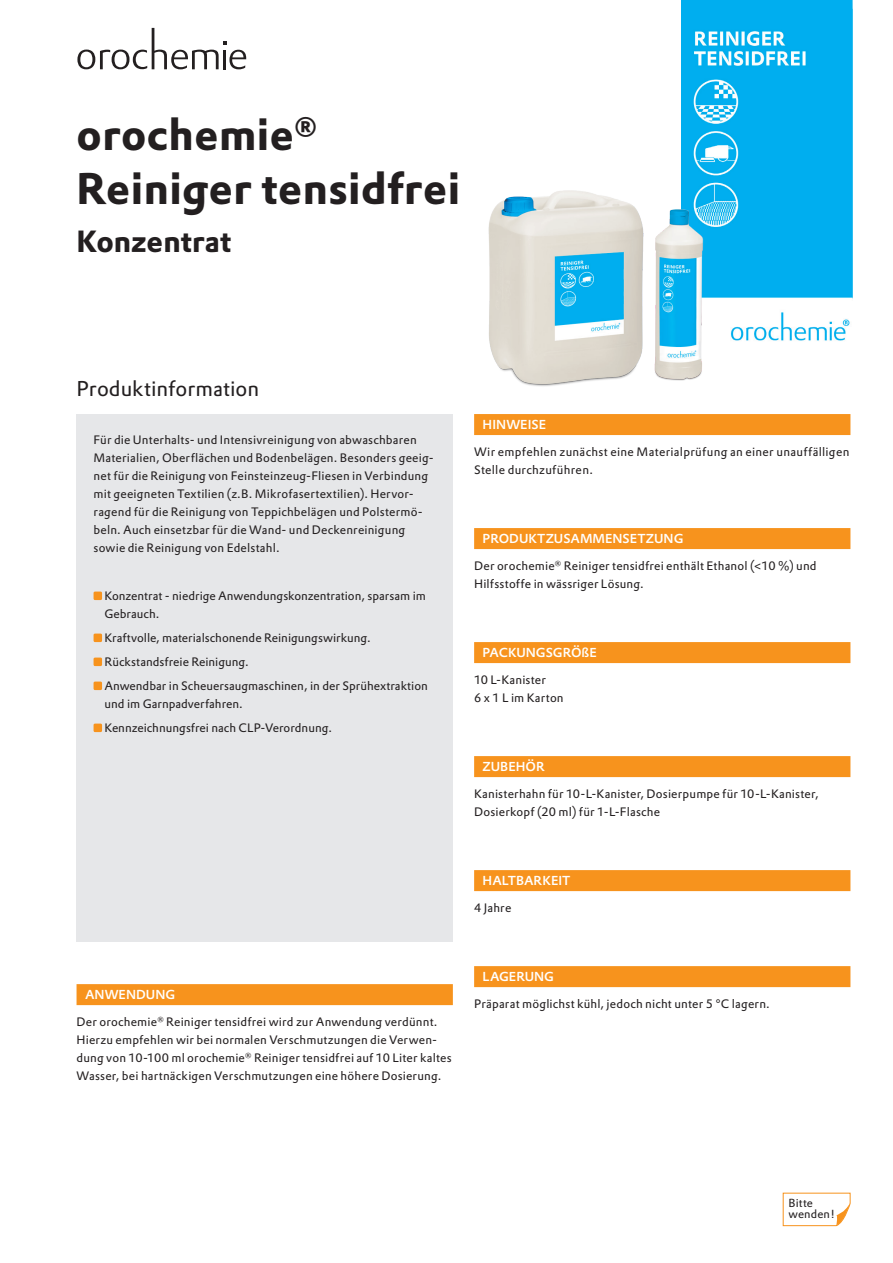
<style>
.page{position:relative;width:893px;height:1263px;background:#fff}
.page>*{position:absolute;margin:0;border:0;box-sizing:border-box;transform-origin:0 0}
._01-Produktname{font:700 43.5px "DTL Prokyon TPRO";letter-spacing:.01em;color:#231f20}
._02-Konzentration{font:700 30px "DTL Prokyon TPRO";color:#231f20}
._03-Overline{font:21px "DTL Prokyon TPRO";color:#231f20}
._06-Headline_farbig{font:500 12.75px "DTL Prokyon TPRO";color:#fff}
._04-Copy{font:12px/18px "DTL Prokyon TPRO";letter-spacing:.015em;color:#231f20}
._05-Bullets{font:12px/18px "DTL Prokyon TPRO";color:#231f20}
.t1{font:11.55px/11.4px "DTL Prokyon TPRO";letter-spacing:.01em;color:#231f20}
</style>
<div class="page">
<svg style="left:77px;top:28px;width:169px;height:41px"></svg>
<svg style="left:782px;top:1192px;width:69px;height:34px"></svg>
<div style="left:77px;top:984px;width:376px;height:21px;background:#f7931d"></div>
<div style="left:474px;top:414px;width:376px;height:21px;background:#f7931d"></div>
<div style="left:474px;top:528px;width:376px;height:21px;background:#f7931d"></div>
<div style="left:474px;top:642px;width:376px;height:21px;background:#f7931d"></div>
<div style="left:474px;top:756px;width:376px;height:21px;background:#f7931d"></div>
<div style="left:474px;top:870px;width:376px;height:21px;background:#f7931d"></div>
<div style="left:474px;top:966px;width:376px;height:21px;background:#f7931d"></div>
<div style="left:77px;top:414px;width:376px;height:527px;background:#e6e7e9"></div>
<div style="left:94px;top:591px;width:8px;height:9px;background:#f7931d;border-radius:2px"></div>
<div style="left:94px;top:633px;width:8px;height:9px;background:#f7931d;border-radius:2px"></div>
<div style="left:94px;top:657px;width:8px;height:9px;background:#f7931d;border-radius:2px"></div>
<div style="left:94px;top:681px;width:8px;height:9px;background:#f7931d;border-radius:2px"></div>
<div style="left:94px;top:723px;width:8px;height:9px;background:#f7931d;border-radius:2px"></div>
<img style="left:682px;top:0;width:170px;height:341px">
<img style="left:488px;top:170px;width:234px;height:216px">
<p class="_01-Produktname" style="left:77px;top:106px;width:242px">orochemie<sup>®</sup></p>
<p class="_01-Produktname" style="left:77px;top:160px;width:385px">Reiniger tensidfrei</p>
<p class="_02-Konzentration" style="left:77px;top:221px;width:156px">Konzentrat</p>
<p class="_03-Overline" style="left:77px;top:375px;width:184px">Produktinformation</p>
<p class="_04-Copy" style="left:94px;top:431px;width:342px">Für die Unterhalts- und Intensivreinigung von abwaschbaren Materialien, Oberflächen und Bodenbelägen. Besonders geeig&shy;net für die Reinigung von Feinsteinzeug-Fliesen in Verbindung mit geeigneten Textilien (z.B. Mikrofasertextilien). Hervor&shy;ragend für die Reinigung von Teppichbelägen und Polstermö&shy;beln. Auch einsetzbar für die Wand- und Deckenreinigung sowie die Reinigung von Edelstahl.</p>
<p class="_05-Bullets" style="left:104px;top:587px;width:323px">Konzentrat - niedrige Anwendungskonzentration, sparsam im<br>Gebrauch.</p>
<p class="_05-Bullets" style="left:104px;top:629px;width:268px">Kraftvolle, materialschonende Reinigungswirkung.</p>
<p class="_05-Bullets" style="left:104px;top:653px;width:146px">Rückstandsfreie Reinigung.</p>
<p class="_05-Bullets" style="left:104px;top:677px;width:325px">Anwendbar in Scheuersaugmaschinen, in der Sprühextraktion und im Garnpadverfahren.</p>
<p class="_05-Bullets" style="left:104px;top:719px;width:229px">Kennzeichnungsfrei nach CLP-Verordnung.</p>
<p class="_06-Headline_farbig" style="left:85px;top:986px;width:92px">ANWENDUNG</p>
<p class="_04-Copy" style="left:77px;top:1013px;width:377px">Der orochemie<sup>®</sup> Reiniger tensidfrei wird zur Anwendung verdünnt.<br>Hierzu empfehlen wir bei normalen Verschmutzungen die Verwen&shy;dung von 10-100 ml orochemie<sup>®</sup> Reiniger tensidfrei auf 10 Liter kaltes Wasser, bei hartnäckigen Verschmutzungen eine höhere Dosierung.</p>
<p class="_06-Headline_farbig" style="left:483px;top:416px;width:65px">HINWEISE</p>
<p class="_04-Copy" style="left:474px;top:443px;width:377px">Wir empfehlen zunächst eine Materialprüfung an einer unauffälligen<br>Stelle durchzuführen.</p>
<p class="_06-Headline_farbig" style="left:483px;top:530px;width:202px">PRODUKTZUSAMMENSETZUNG</p>
<p class="_04-Copy" style="left:474px;top:557px;width:344px">Der orochemie<sup>®</sup> Reiniger tensidfrei enthält Ethanol (&lt;10 %) und</p>
<p class="_04-Copy" style="left:474px;top:575px;width:171px">Hilfsstoffe in wässriger Lösung.</p>
<p class="_06-Headline_farbig" style="left:483px;top:644px;width:116px">PACKUNGSGRÖßE</p>
<p class="_04-Copy" style="left:474px;top:671px;width:73px">10 L-Kanister</p>
<p class="_04-Copy" style="left:474px;top:689px;width:91px">6 x 1 L im Karton</p>
<p class="_06-Headline_farbig" style="left:483px;top:758px;width:64px">ZUBEHÖR</p>
<p class="_04-Copy" style="left:474px;top:785px;width:346px">Kanisterhahn für 10-L-Kanister, Dosierpumpe für 10-L-Kanister,</p>
<p class="_04-Copy" style="left:474px;top:803px;width:187px">Dosierkopf (20 ml) für 1-L-Flasche</p>
<p class="_06-Headline_farbig" style="left:483px;top:872px;width:89px">HALTBARKEIT</p>
<p class="_04-Copy" style="left:474px;top:899px;width:39px">4 Jahre</p>
<p class="_06-Headline_farbig" style="left:483px;top:968px;width:73px">LAGERUNG</p>
<p class="_04-Copy" style="left:474px;top:995px;width:297px">Präparat möglichst kühl, jedoch nicht unter 5 °C lagern.</p>
<p class="t1" style="left:789px;top:1197px;width:48px">Bitte wenden!</p>
</div>
